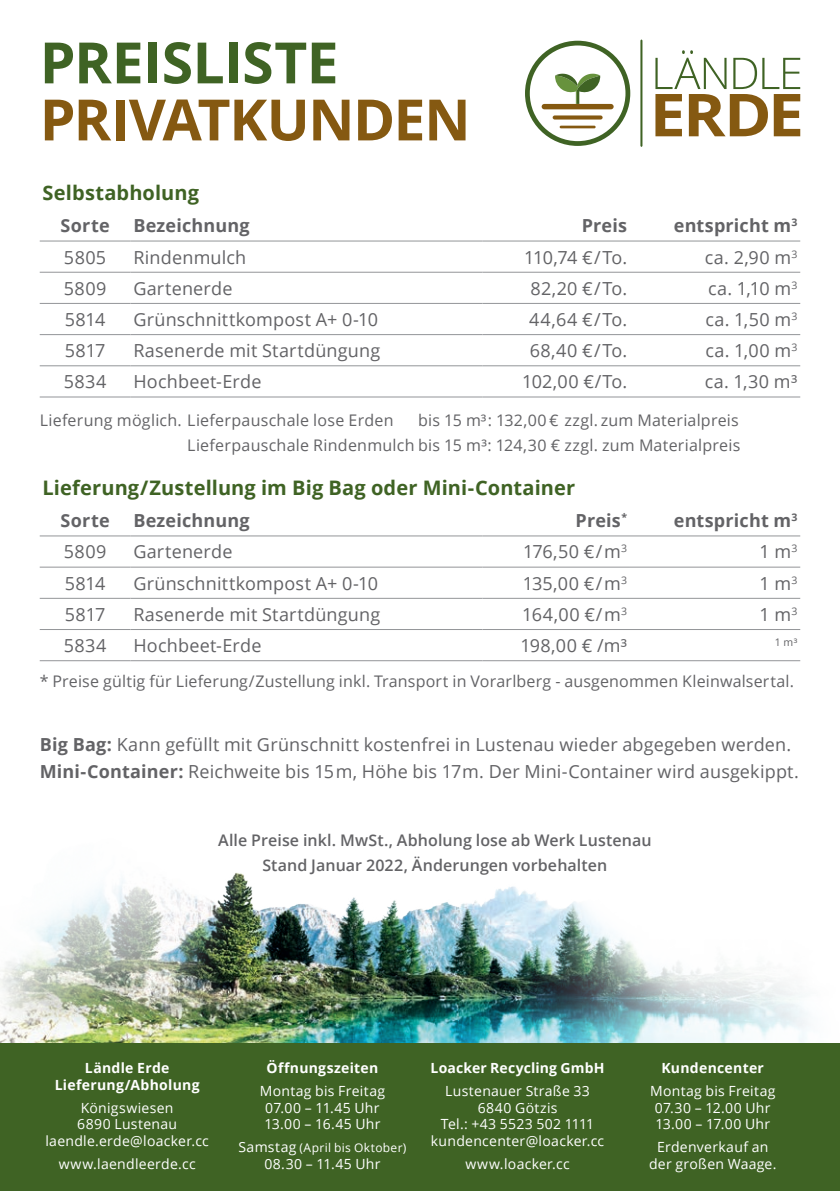
<style>
.page{position:relative;width:840px;height:1191px;background:#fff}
.page>*{position:absolute;margin:0;border:0;box-sizing:border-box;transform-origin:0 0}
.t1{font:700 57px "Open Sans";letter-spacing:-.03em;color:#855911}
.t2{font:700 57px "Open Sans";letter-spacing:-.01em;color:#3f6324}
.t3{font:700 20px "Open Sans";letter-spacing:.005em;color:#3f6324}
.t4{font:18px/27.2px "Open Sans";letter-spacing:.01em;color:#636366}
.t5{font:700 18px "Open Sans";letter-spacing:.01em;color:#636366}
.t6{font:16px/24.8px "Open Sans";letter-spacing:.015em;color:#636366;text-align:right}
.t7{font:600 16px/24.8px "Open Sans";letter-spacing:.005em;color:#636366;text-align:center}
.t8{font:14px/16.8px "Open Sans";letter-spacing:.02em;color:#fff;text-align:center}
.t9{font:700 14px/16.8px "Open Sans";letter-spacing:.02em;color:#fff;text-align:center}
.t10{font:12px "Open Sans";letter-spacing:.025em;color:#fff}
.t11{font:10.4px "Open Sans";color:#636366}
.s1{font-weight:700}
.s2{font-size:14px}
</style>
<div class="page">
<img style="left:0;top:872px;width:808px;height:171px">
<svg style="left:525px;top:41px;width:105px;height:105px"></svg>
<svg style="left:655px;top:50px;width:144px;height:86px"></svg>
<hr style="left:640px;top:40px;width:2px;height:107px;background:#3f6324">
<div style="left:0;top:1043px;width:839px;height:148px;background:#3f6324"></div>
<hr style="left:40px;top:241px;width:90px;height:1px;background:#939598">
<hr style="left:130px;top:241px;width:352px;height:1px;background:#939598">
<hr style="left:40px;top:272px;width:90px;height:1px;background:#939598">
<hr style="left:130px;top:272px;width:352px;height:1px;background:#939598">
<hr style="left:40px;top:303px;width:90px;height:1px;background:#939598">
<hr style="left:130px;top:303px;width:352px;height:1px;background:#939598">
<hr style="left:40px;top:334px;width:90px;height:1px;background:#939598">
<hr style="left:130px;top:334px;width:352px;height:1px;background:#939598">
<hr style="left:40px;top:365px;width:90px;height:1px;background:#939598">
<hr style="left:130px;top:365px;width:352px;height:1px;background:#939598">
<hr style="left:40px;top:396px;width:90px;height:1px;background:#939598">
<hr style="left:130px;top:396px;width:352px;height:1px;background:#939598">
<hr style="left:482px;top:241px;width:147px;height:1px;background:#939598">
<hr style="left:629px;top:241px;width:170px;height:1px;background:#939598">
<hr style="left:482px;top:272px;width:147px;height:1px;background:#939598">
<hr style="left:629px;top:272px;width:170px;height:1px;background:#939598">
<hr style="left:482px;top:303px;width:147px;height:1px;background:#939598">
<hr style="left:629px;top:303px;width:170px;height:1px;background:#939598">
<hr style="left:482px;top:334px;width:147px;height:1px;background:#939598">
<hr style="left:629px;top:334px;width:170px;height:1px;background:#939598">
<hr style="left:482px;top:365px;width:147px;height:1px;background:#939598">
<hr style="left:629px;top:365px;width:170px;height:1px;background:#939598">
<hr style="left:482px;top:396px;width:147px;height:1px;background:#939598">
<hr style="left:629px;top:396px;width:170px;height:1px;background:#939598">
<hr style="left:40px;top:535px;width:90px;height:1px;background:#939598">
<hr style="left:130px;top:535px;width:352px;height:1px;background:#939598">
<hr style="left:482px;top:535px;width:147px;height:1px;background:#939598">
<hr style="left:629px;top:535px;width:170px;height:1px;background:#939598">
<hr style="left:40px;top:566px;width:90px;height:1px;background:#939598">
<hr style="left:130px;top:566px;width:352px;height:1px;background:#939598">
<hr style="left:482px;top:566px;width:147px;height:1px;background:#939598">
<hr style="left:629px;top:566px;width:170px;height:1px;background:#939598">
<hr style="left:40px;top:598px;width:90px;height:1px;background:#939598">
<hr style="left:130px;top:598px;width:352px;height:1px;background:#939598">
<hr style="left:482px;top:598px;width:147px;height:1px;background:#939598">
<hr style="left:629px;top:598px;width:170px;height:1px;background:#939598">
<hr style="left:40px;top:629px;width:90px;height:1px;background:#939598">
<hr style="left:130px;top:629px;width:352px;height:1px;background:#939598">
<hr style="left:482px;top:629px;width:147px;height:1px;background:#939598">
<hr style="left:629px;top:629px;width:170px;height:1px;background:#939598">
<hr style="left:40px;top:660px;width:90px;height:1px;background:#939598">
<hr style="left:130px;top:660px;width:352px;height:1px;background:#939598">
<hr style="left:482px;top:660px;width:147px;height:1px;background:#939598">
<hr style="left:629px;top:660px;width:170px;height:1px;background:#939598">
<h1 class="t2" style="left:40px;top:22px;width:300px">PREISLISTE</h1>
<h1 class="t1" style="left:40px;top:79px;width:432px">PRIVATKUNDEN</h1>
<p class="t3" style="left:43px;top:179px;width:158px">Selbstabholung</p>
<p class="t5" style="left:61px;top:213px;width:50px">Sorte</p>
<p class="t5" style="left:133px;top:213px;width:118px">Bezeichnung</p>
<p class="t5" style="left:581px;top:213px;width:47px">Preis</p>
<p class="t5" style="left:673px;top:213px;width:125px">entspricht m<sup>3</sup></p>
<p class="t4" style="left:64px;top:243px;width:44px">5805</p>
<p class="t4" style="left:133px;top:243px;width:114px">Rindenmulch</p>
<p class="t4" style="left:524px;top:243px;width:104px">110,74 €/To.</p>
<p class="t4" style="left:704px;top:243px;width:94px">ca. 2,90 m<sup>3</sup></p>
<p class="t4" style="left:64px;top:274px;width:44px">5809</p>
<p class="t4" style="left:133px;top:274px;width:100px">Gartenerde</p>
<p class="t4" style="left:530px;top:274px;width:98px">82,20 €/To.</p>
<p class="t4" style="left:707px;top:274px;width:91px">ca. 1,10 m<sup>3</sup></p>
<p class="t4" style="left:65px;top:305px;width:42px">5814</p>
<p class="t4" style="left:133px;top:305px;width:246px">Grünschnittkompost A+ 0-10</p>
<p class="t4" style="left:529px;top:305px;width:99px">44,64 €/To.</p>
<p class="t4" style="left:705px;top:305px;width:93px">ca. 1,50 m<sup>3</sup></p>
<p class="t4" style="left:65px;top:336px;width:42px">5817</p>
<p class="t4" style="left:133px;top:336px;width:248px">Rasenerde mit Startdüngung</p>
<p class="t4" style="left:529px;top:336px;width:99px">68,40 €/To.</p>
<p class="t4" style="left:705px;top:336px;width:93px">ca. 1,00 m<sup>3</sup></p>
<p class="t4" style="left:64px;top:368px;width:44px">5834</p>
<p class="t4" style="left:133px;top:368px;width:129px">Hochbeet-Erde</p>
<p class="t4" style="left:522px;top:368px;width:106px">102,00 €/To.</p>
<p class="t4" style="left:704px;top:368px;width:94px">ca. 1,30 m³</p>
<p class="t6" style="left:40px;top:407px;width:355px">Lieferung möglich. Lieferpauschale lose Erden</p>
<p class="t6" style="left:187px;top:407px;width:554px">bis 15 m³: 132,00 € zzgl. zum Materialpreis<br>Lieferpauschale Rindenmulch bis 15 m³: 124,30 € zzgl. zum Materialpreis</p>
<p class="t3" style="left:43px;top:474px;width:534px">Lieferung/Zustellung im Big Bag oder Mini-Container</p>
<p class="t5" style="left:61px;top:508px;width:50px">Sorte</p>
<p class="t5" style="left:133px;top:508px;width:118px">Bezeichnung</p>
<p class="t5" style="left:575px;top:508px;width:53px">Preis<sup>*</sup></p>
<p class="t5" style="left:673px;top:508px;width:125px">entspricht m<sup>3</sup></p>
<p class="t4" style="left:64px;top:538px;width:44px">5809</p>
<p class="t4" style="left:133px;top:538px;width:100px">Gartenerde</p>
<p class="t4" style="left:522px;top:538px;width:106px">176,50 €/m<sup>3</sup></p>
<p class="t4" style="left:759px;top:538px;width:39px">1 m<sup>3</sup></p>
<p class="t4" style="left:65px;top:569px;width:42px">5814</p>
<p class="t4" style="left:133px;top:569px;width:246px">Grünschnittkompost A+ 0-10</p>
<p class="t4" style="left:522px;top:569px;width:106px">135,00 €/m<sup>3</sup></p>
<p class="t4" style="left:759px;top:569px;width:39px">1 m<sup>3</sup></p>
<p class="t4" style="left:65px;top:600px;width:42px">5817</p>
<p class="t4" style="left:133px;top:600px;width:248px">Rasenerde mit Startdüngung</p>
<p class="t4" style="left:522px;top:600px;width:106px">164,00 €/m<sup>3</sup></p>
<p class="t4" style="left:759px;top:600px;width:39px">1 m<sup>3</sup></p>
<p class="t4" style="left:64px;top:631px;width:44px">5834</p>
<p class="t4" style="left:133px;top:631px;width:129px">Hochbeet-Erde</p>
<p class="t4" style="left:520px;top:631px;width:108px">198,00 € /m³</p>
<p class="t11" style="left:774px;top:635px;width:24px">1 m³</p>
<p class="t6" style="left:40px;top:668px;width:755px">* Preise gültig für Lieferung/Zustellung inkl. Transport in Vorarlberg - ausgenommen Kleinwalsertal.</p>
<p class="t4" style="left:40px;top:730px;width:760px"><span class="s1">Big Bag:</span> Kann gefüllt mit Grünschnitt kostenfrei in Lustenau wieder abgegeben werden.<br><span class="s1">Mini-Container:</span> Reichweite bis 15m, Höhe bis 17m. Der Mini-Container wird ausgekippt.</p>
<p class="t7" style="left:218px;top:827px;width:434px">Alle Preise inkl. MwSt., Abholung lose ab Werk Lustenau<br>Stand Januar 2022, Änderungen vorbehalten</p>
<p class="t9" style="left:55px;top:1059px;width:146px">Ländle Erde<br>Lieferung/Abholung</p>
<p class="t8" style="left:45px;top:1098px;width:165px">Königswiesen<br>6890 Lustenau laendle.erde@loacker.cc</p>
<p class="t8" style="left:59px;top:1154px;width:138px">www.laendleerde.cc</p>
<p class="t9" style="left:266px;top:1059px;width:113px">Öffnungszeiten</p>
<p class="t8" style="left:259px;top:1082px;width:127px">Montag bis Freitag<br>07.00 – 11.45 Uhr<br>13.00 – 16.45 Uhr</p>
<p class="t10" style="left:238px;top:1139px;width:169px"><span class="s2">Samstag</span> (April bis Oktober)</p>
<p class="t8" style="left:264px;top:1154px;width:117px">08.30 – 11.45 Uhr</p>
<p class="t9" style="left:430px;top:1059px;width:175px">Loacker Recycling GmbH</p>
<p class="t8" style="left:430px;top:1082px;width:175px">Lustenauer Straße 33<br>6840 Götzis<br>Tel.: +43 5523 502 1111 kundencenter@loacker.cc</p>
<p class="t8" style="left:465px;top:1154px;width:106px">www.loacker.cc</p>
<p class="t9" style="left:661px;top:1059px;width:104px">Kundencenter</p>
<p class="t8" style="left:649px;top:1082px;width:127px">Montag bis Freitag<br>07.30 – 12.00 Uhr<br>13.00 – 17.00 Uhr</p>
<p class="t8" style="left:648px;top:1138px;width:129px">Erdenverkauf an der großen Waage.</p>
</div>
